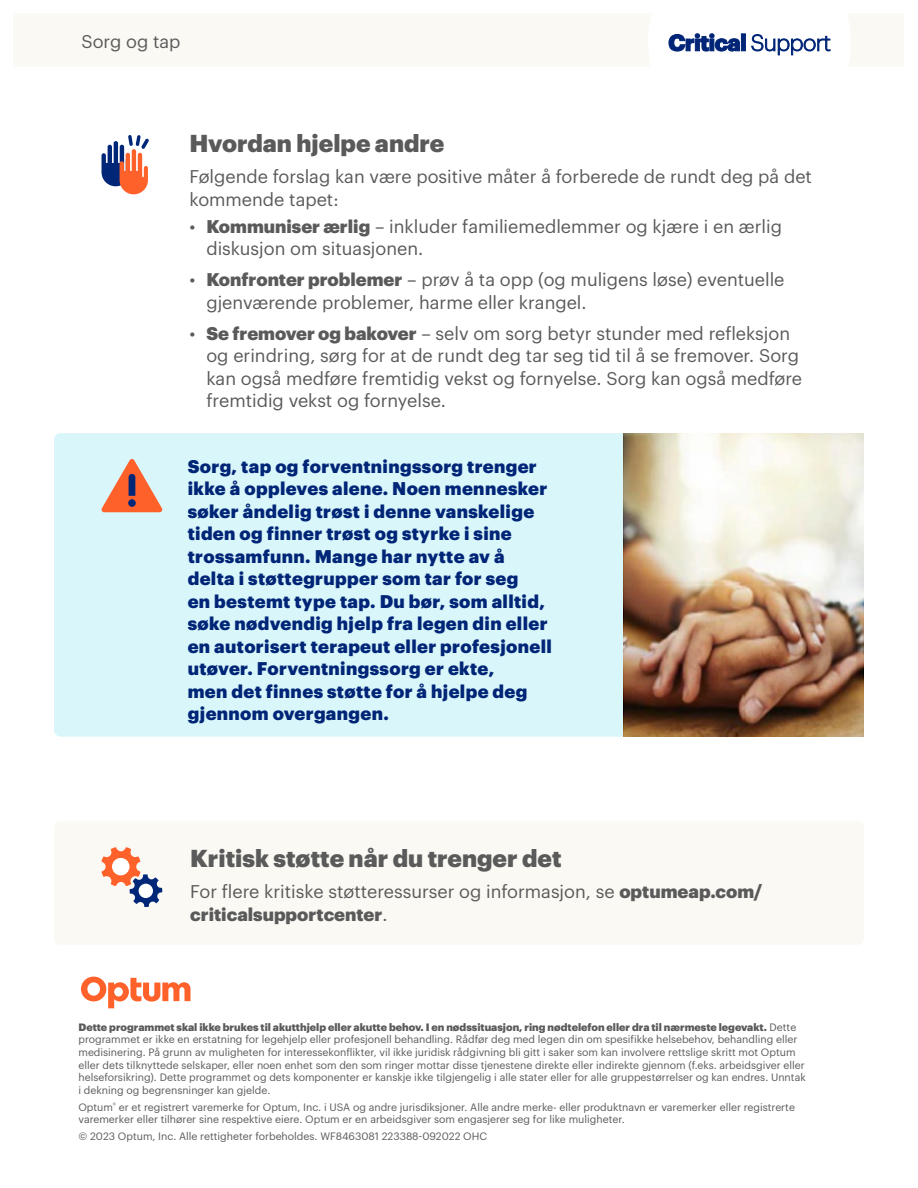
<style>
.page{position:relative;width:918px;height:1188px;background:#fff}
.page>*{position:absolute;margin:0;border:0;box-sizing:border-box;transform-origin:0 0}
.t1{font:900 24px "Graphik";color:#5a5a5a}
.Body{font:18px/22.5px "Graphik";color:#5a5a5a}
.t2{font:900 18px/22.5px "Graphik";letter-spacing:.02em;color:#002577}
.footer{font:10.5px/12.6px "Graphik";color:#5a5a5a}
.s1{font-weight:900}
</style>
<div class="page">
<div style="left:14px;top:14px;width:890px;height:54px;background:#fbf9f4"></div>
<div style="left:54px;top:821px;width:810px;height:124px;background:#fbf9f4;border-radius:7px"></div>
<div style="left:54px;top:433px;width:810px;height:304px;background:#d9f6fa;border-radius:7px"></div>
<svg style="left:81px;top:977px;width:109px;height:31px"></svg>
<img style="left:623px;top:433px;width:241px;height:304px">
<svg style="left:101px;top:847px;width:61px;height:60px"></svg>
<div style="left:139px;top:884px;width:14px;height:14px;background:#fff;border-radius:50%"></div>
<svg style="left:101px;top:459px;width:62px;height:53px"></svg>
<svg style="left:102px;top:135px;width:47px;height:59px"></svg>
<svg style="left:648px;top:13px;width:203px;height:55px"></svg>
<p class="Body" style="left:81px;top:29px;width:101px">Sorg og tap</p>
<h1 class="t1" style="left:189px;top:125px;width:257px">Hvordan hjelpe andre</h1>
<p class="Body" style="left:189px;top:164px;width:624px">Følgende forslag kan være positive måter å forberede de rundt deg på det kommende tapet:</p>
<p class="Body" style="left:206px;top:213px;width:577px;text-indent:-17px">• <span class="s1">Kommuniser ærlig</span> – inkluder familiemedlemmer og kjære i en ærlig diskusjon om situasjonen.</p>
<p class="Body" style="left:206px;top:267px;width:580px;text-indent:-17px">• <span class="s1">Konfronter problemer</span> – prøv å ta opp (og muligens løse) eventuelle gjenværende problemer, harme eller krangel.</p>
<p class="Body" style="left:206px;top:320px;width:597px;text-indent:-17px">• <span class="s1">Se fremover og bakover</span> – selv om sorg betyr stunder med refleksjon og erindring, sørg for at de rundt deg tar seg tid til å se fremover. Sorg kan også medføre fremtidig vekst og fornyelse. Sorg kan også medføre fremtidig vekst og fornyelse.</p>
<p class="t2" style="left:188px;top:453px;width:366px">Sorg, tap og forventningssorg trenger ikke å oppleves alene. Noen mennesker søker åndelig trøst i denne vanskelige tiden og finner trøst og styrke i sine trossamfunn. Mange har nytte av å delta i støttegrupper som tar for seg<br>en bestemt type tap. Du bør, som alltid, søke nødvendig hjelp fra legen din eller en autorisert terapeut eller profesjonell utøver. Forventningssorg er ekte,<br>men det finnes støtte for å hjelpe deg gjennom overgangen.</p>
<h1 class="t1" style="left:190px;top:840px;width:373px">Kritisk støtte når du trenger det</h1>
<p class="Body" style="left:190px;top:879px;width:573px">For flere kritiske støtteressurser og informasjon, se <span class="s1">optumeap.com/ criticalsupportcenter</span>.</p>
<p class="footer" style="left:78px;top:1020px;width:729px"><span class="s1">Dette programmet skal ikke brukes til akutthjelp eller akutte behov. I en nødssituasjon, ring nødtelefon eller dra til nærmeste legevakt.</span> Dette programmet er ikke en erstatning for legehjelp eller profesjonell behandling. Rådfør deg med legen din om spesifikke helsebehov, behandling eller medisinering. På grunn av muligheten for interessekonflikter, vil ikke juridisk rådgivning bli gitt i saker som kan involvere rettslige skritt mot Optum eller dets tilknyttede selskaper, eller noen enhet som den som ringer mottar disse tjenestene direkte eller indirekte gjennom (f.eks. arbeidsgiver eller helseforsikring). Dette programmet og dets komponenter er kanskje ikke tilgjengelig i alle stater eller for alle gruppestørrelser og kan endres. Unntak i dekning og begrensninger kan gjelde.</p>
<p class="footer" style="left:78px;top:1100px;width:718px">Optum<sup>®</sup> er et registrert varemerke for Optum, Inc. i USA og andre jurisdiksjoner. Alle andre merke- eller produktnavn er varemerker eller registrerte varemerker eller tilhører sine respektive eiere. Optum er en arbeidsgiver som engasjerer seg for like muligheter.</p>
<p class="footer" style="left:78px;top:1129px;width:410px">© 2023 Optum, Inc. Alle rettigheter forbeholdes. WF8463081 223388-092022 OHC</p>
</div>
